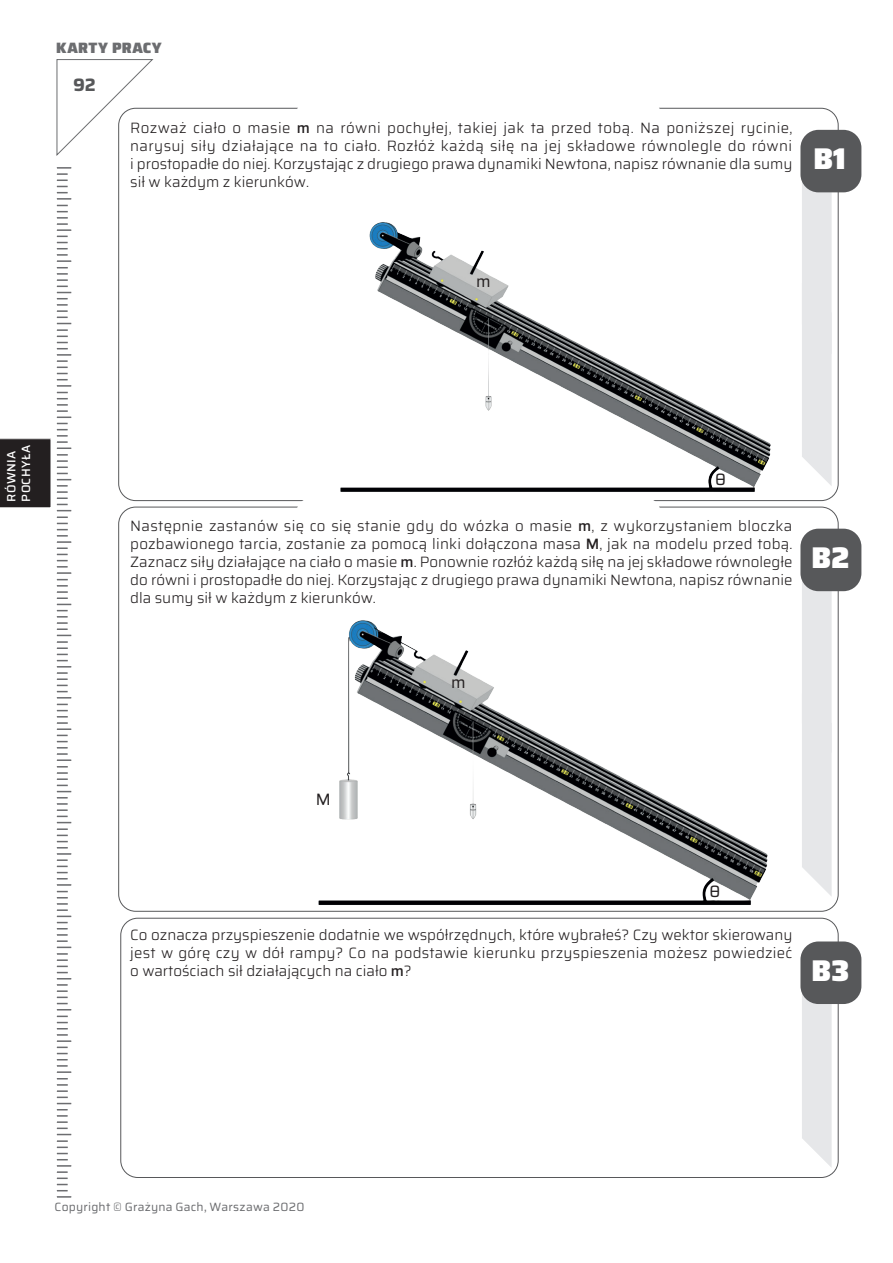
<style>
.page{position:relative;width:893px;height:1263px;background:#fff}
.page>*{position:absolute;margin:0;border:0;box-sizing:border-box;transform-origin:0 0}
.t1{font:900 30px "Saira";color:#fff}
.t2{font:700 18px "Saira";color:#57585a}
.t3{font:16.5px "Saira";color:#231f20}
.t4{font:300 15px/18px "Saira";color:#231f20;text-align:justify}
.t5{font:900 15px "Saira";letter-spacing:.03em;color:#6c6d70}
.t6{font:12px "Saira";letter-spacing:.02em;color:#6c6d70}
.t7{font:500 12px/14.4px "Saira";letter-spacing:.03em;color:#fff}
.s1{font-weight:500}
</style>
<div class="page">
<svg style="left:57px;top:167px;width:14px;height:531px"></svg>
<svg style="left:57px;top:704px;width:14px;height:494px"></svg>
<svg style="left:56px;top:59px;width:98px;height:97px"></svg>
<div style="left:0;top:438px;width:51px;height:70px;background:#231f20"></div>
<div style="left:802px;top:183px;width:30px;height:303px;background:#e6e7e9"></div>
<div style="left:800px;top:130px;width:61px;height:62px;background:#57585a;border-radius:18px"></div>
<img style="left:340px;top:222px;width:431px;height:270px">
<div style="left:802px;top:582px;width:30px;height:314px;background:#e6e7e9"></div>
<div style="left:800px;top:529px;width:61px;height:62px;background:#57585a;border-radius:18px"></div>
<img style="left:318px;top:620px;width:450px;height:285px">
<svg style="left:802px;top:995px;width:30px;height:172px;background:#e8e9eb"></svg>
<div style="left:800px;top:941px;width:61px;height:63px;background:#57585a;border-radius:18px"></div>
<p class="t5" style="left:56px;top:36px;width:107px">KARTY PRACY</p>
<p class="t2" style="left:73px;top:71px;width:24px">92</p>
<p class="t4" style="left:130px;top:118px;width:664px">Rozważ ciało o masie <span class="s1">m</span> na równi pochyłej, takiej jak ta przed tobą. Na poniższej rycinie, narysuj siły działające na to ciało. Rozłóż każdą siłę na jej składowe równolegle do równi i prostopadłe do niej. Korzystając z drugiego prawa dynamiki Newtona, napisz równanie dla sumy sił w każdym z kierunków.</p>
<h1 class="t1" style="left:813px;top:135px;width:33px">B1</h1>
<p class="t3" style="left:476px;top:269px;width:16px">m</p>
<p class="t7" style="left:4px;top:501px;width:58px;rotate:-90deg">RÓWNIA<br>POCHYŁA</p>
<p class="t3" style="left:715px;top:466px;width:12px">0</p>
<p class="t4" style="left:130px;top:517px;width:664px">Następnie zastanów się co się stanie gdy do wózka o masie <span class="s1">m</span>, z wykorzystaniem bloczka pozbawionego tarcia, zostanie za pomocą linki dołączona masa <span class="s1">M</span>, jak na modelu przed tobą.<br>Zaznacz siły działające na ciało o masie <span class="s1">m</span>. Ponownie rozłóż każdą siłę na jej składowe równoległe do równi i prostopadłe do niej. Korzystając z drugiego prawa dynamiki Newtona, napisz równanie dla sumy sił w każdym z kierunków.</p>
<h1 class="t1" style="left:811px;top:534px;width:40px">B2</h1>
<p class="t3" style="left:451px;top:670px;width:16px">m</p>
<p class="t3" style="left:316px;top:786px;width:16px">M</p>
<p class="t3" style="left:709px;top:879px;width:12px">0</p>
<p class="t4" style="left:130px;top:926px;width:664px">Co oznacza przyspieszenie dodatnie we współrzędnych, które wybrałeś? Czy wektor skierowany jest w górę czy w dół rampy? Co na podstawie kierunku przyspieszenia możesz powiedzieć o wartościach sił działających na ciało <span class="s1">m</span>?</p>
<h1 class="t1" style="left:811px;top:947px;width:40px">B3</h1>
<p class="t6" style="left:55px;top:1198px;width:251px">Copyright © Grażyna Gach, Warszawa 2020</p>
</div>
